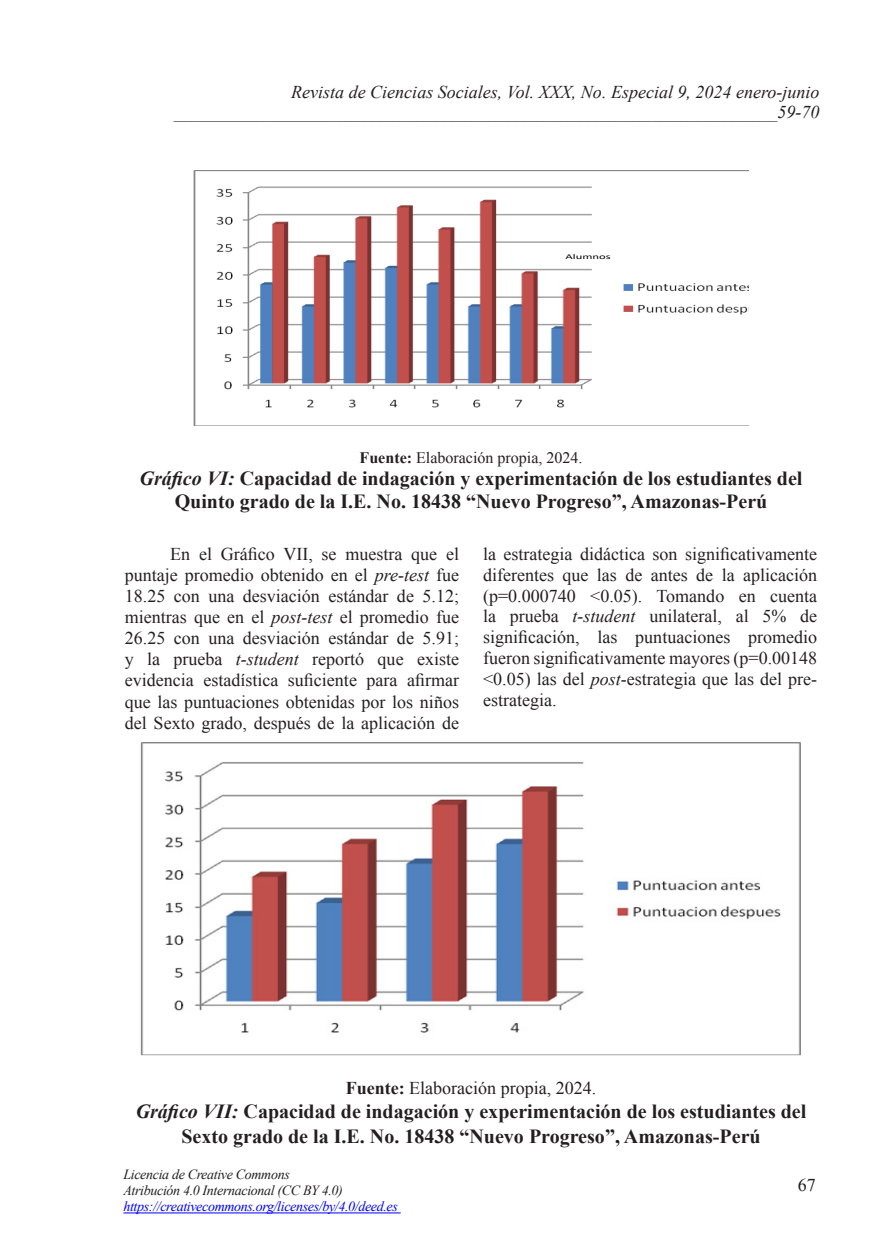
<style>
.page{position:relative;width:874px;height:1259px;background:#fff}
.page>*{position:absolute;margin:0;border:0;box-sizing:border-box;transform-origin:0 0}
.t1{font:700 20px/22.2px "Times New Roman";color:#231f20;text-align:center}
.t2{font:18px/21.2px "Times New Roman";color:#231f20;text-align:justify}
.t3{font:italic 18px/20px "Times New Roman";color:#231f20;text-align:right}
.t4{font:16px "Times New Roman";color:#231f20}
.t5{font:italic 14px/16px "Times New Roman";letter-spacing:-.025em;color:#231f20}
.t6{font:italic 14px "Times New Roman";letter-spacing:-.025em;color:#00f}
.t7{font:7.2px "Calibri";color:#000;scale:1.73 1}
.s1{font-weight:700}
.s2{font-style:italic}
</style>
<div class="page">
<hr style="left:123px;top:1212px;width:277px;height:1px;background:#00f">
<img style="left:193px;top:170px;width:555px;height:256px">
<div style="left:556px;top:249px;width:74px;height:15px;background:#fff"></div>
<img style="left:141px;top:743px;width:659px;height:312px">
<p class="t3" style="left:174px;top:81px;width:647px">Revista de Ciencias Sociales, Vol. XXX, No. Especial 9, 2024 enero-junio ___________________________________________________________________59-70</p>
<p class="t7" style="left:565px;top:251px;width:28px">Alumnos</p>
<p class="t4" style="left:359px;top:447px;width:224px"><span class="s1">Fuente:</span> Elaboración propia, 2024.</p>
<p class="t1" style="left:139px;top:467px;width:664px"><span class="s2">Gráfico VI:</span> Capacidad de indagación y experimentación de los estudiantes del<br>Quinto grado de la I.E. No. 18438 “Nuevo Progreso”, Amazonas-Perú</p>
<p class="t2" style="left:125px;top:543px;width:335px;text-indent:45px">En el Gráfico VII, se muestra que el puntaje promedio obtenido en el <span class="s2">pre-test</span> fue 18.25 con una desviación estándar de 5.12; mientras que en el <span class="s2">post-test</span> el promedio fue 26.25 con una desviación estándar de 5.91; y la prueba <span class="s2">t-student</span> reportó que existe evidencia estadística suficiente para afirmar que las puntuaciones obtenidas por los niños del Sexto grado, después de la aplicación de</p>
<p class="t2" style="left:483px;top:543px;width:335px">la estrategia didáctica son significativamente diferentes que las de antes de la aplicación (p=0.000740 &lt;0.05). Tomando en cuenta la prueba <span class="s2">t-student</span> unilateral, al 5% de significación, las puntuaciones promedio fueron significativamente mayores (p=0.00148 &lt;0.05) las del <span class="s2">post</span>-estrategia que las del pre&shy;estrategia.</p>
<p class="t2" style="left:345px;top:1076px;width:252px"><span class="s1">Fuente:</span> Elaboración propia, 2024.</p>
<p class="t1" style="left:136px;top:1098px;width:672px;line-height:24.6px"><span class="s2">Gráfico VII:</span> Capacidad de indagación y experimentación de los estudiantes del<br>Sexto grado de la I.E. No. 18438 “Nuevo Progreso”, Amazonas-Perú</p>
<p class="t5" style="left:123px;top:1166px;width:221px">Licencia de Creative Commons<br>Atribución 4.0 Internacional (CC BY 4.0)</p>
<p class="t6" style="left:123px;top:1197px;width:276px">https://creativecommons.org/licenses/by/4.0/deed.es</p>
<p class="t2" style="left:797px;top:1174px;width:19px">67</p>
</div>
